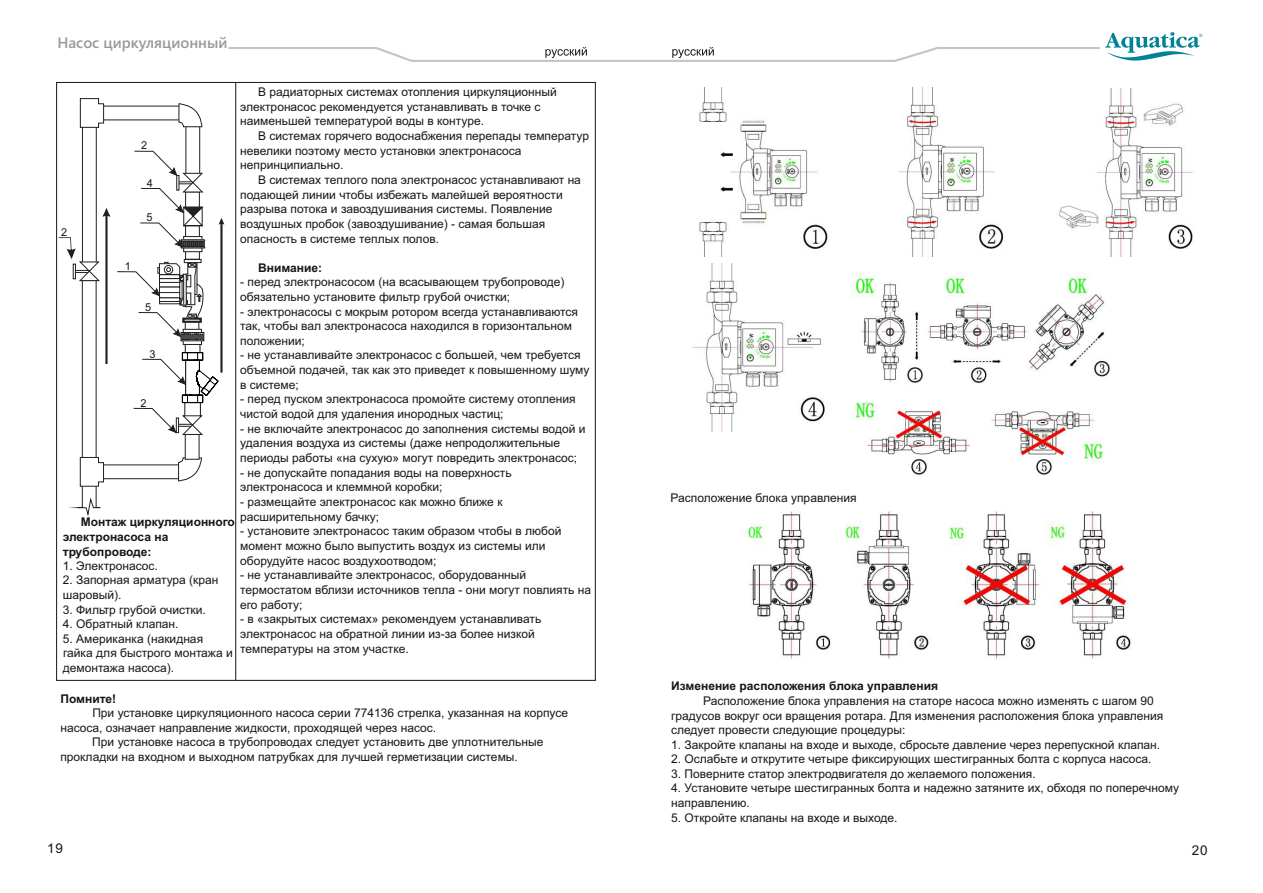
<style>
.page{position:relative;width:1263px;height:893px;background:#fff}
.page>*{position:absolute;margin:0;border:0;box-sizing:border-box;transform-origin:0 0}
.t1{font:600 15px "Segoe UI";color:#989899}
.t2{font:13.5px "Arial";color:#151616}
.t3{font:12px/14.7px "Arial";color:#151616}
.t4{font:700 12px/14.7px "Arial";color:#151616}
.t5{font:10.95px "Arial";color:#151616}
</style>
<div class="page">
<div style="left:101px;top:464px;width:80px;height:15px;border:1px solid #231f20"></div>
<div style="left:82px;top:280px;width:14px;height:180px;border:1px solid #231f20"></div>
<svg style="left:68px;top:457px;width:36px;height:60px"></svg>
<svg style="left:178px;top:457px;width:24px;height:25px"></svg>
<div style="left:185px;top:411px;width:14px;height:48px;background:#fff"></div>
<div style="left:185px;top:434px;width:14px;height:26px;border:1px solid #231f20"></div>
<div style="left:82px;top:124px;width:15px;height:140px;border:1px solid #231f20"></div>
<div style="left:185px;top:192px;width:15px;height:68px;border:1px solid #231f20"></div>
<svg style="left:185px;top:248px;width:15px;height:2px"></svg>
<div style="left:183px;top:236px;width:19px;height:16px;border:1px solid #231f20"></div>
<div style="left:181px;top:239px;width:24px;height:9px;border:1px solid #231f20"></div>
<div style="left:185px;top:125px;width:15px;height:50px;border:1px solid #231f20"></div>
<svg style="left:178px;top:103px;width:25px;height:24px"></svg>
<svg style="left:80px;top:98px;width:24px;height:30px"></svg>
<div style="left:184px;top:259px;width:17px;height:4px;border:1px solid #231f20"></div>
<hr style="left:105px;top:213px;width:3px;height:151px;background:#231f20">
<svg style="left:102px;top:208px;width:9px;height:10px"></svg>
<svg style="left:59px;top:237px;width:41px;height:44px"></svg>
<svg style="left:134px;top:150px;width:70px;height:98px"></svg>
<hr style="left:220px;top:221px;width:3px;height:152px;background:#231f20">
<svg style="left:219px;top:218px;width:5px;height:7px"></svg>
<hr style="left:235px;top:83px;width:1px;height:598px;background:#151616">
<img style="left:699px;top:88px;width:129px;height:168px">
<img style="left:898px;top:88px;width:105px;height:168px">
<img style="left:1059px;top:88px;width:135px;height:168px">
<img style="left:693px;top:263px;width:132px;height:168px">
<img style="left:851px;top:272px;width:259px;height:204px">
<img style="left:742px;top:511px;width:390px;height:148px">
<svg style="left:228px;top:32px;width:974px;height:30px"></svg>
<svg style="left:117px;top:261px;width:102px;height:174px"></svg>
<p class="t1" style="left:57px;top:37px;width:172px">Насос циркуляционный</p>
<p class="t3" style="left:240px;top:85px;width:318px;text-indent:18px">В радиаторных системах отопления циркуляционный электронасос рекомендуется устанавливать в точке с наименьшей температурой воды в контуре.</p>
<p class="t3" style="left:240px;top:129px;width:350px;text-indent:18px">В системах горячего водоснабжения перепады температур невелики поэтому место установки электронасоса непринципиально.</p>
<p class="t3" style="left:240px;top:173px;width:342px;text-indent:18px">В системах теплого пола электронасос устанавливают на подающей линии чтобы избежать малейшей вероятности разрыва потока и завоздушивания системы. Появление воздушных пробок (завоздушивание) - самая большая опасность в системе теплых полов.</p>
<p class="t4" style="left:258px;top:261px;width:65px">Внимание:</p>
<p class="t3" style="left:240px;top:276px;width:326px">- перед электронасосом (на всасывающем трубопроводе) обязательно установите фильтр грубой очистки;</p>
<p class="t3" style="left:240px;top:305px;width:339px">- электронасосы с мокрым ротором всегда устанавливаются так, чтобы вал электронасоса находился в горизонтальном положении;</p>
<p class="t3" style="left:240px;top:349px;width:351px">- не устанавливайте электронасос с большей, чем требуется объемной подачей, так как это приведет к повышенному шуму в системе;</p>
<p class="t3" style="left:240px;top:393px;width:337px">- перед пуском электронасоса промойте систему отопления чистой водой для удаления инородных частиц;</p>
<p class="t3" style="left:240px;top:422px;width:347px">- не включайте электронасос до заполнения системы водой и удаления воздуха из системы (даже непродолжительные периоды работы «на сухую» могут повредить электронасос;</p>
<p class="t3" style="left:240px;top:466px;width:273px">- не допускайте попадания воды на поверхность электронасоса и клеммной коробки;</p>
<p class="t3" style="left:240px;top:495px;width:264px">- размещайте электронасос как можно ближе к расширительному бачку;</p>
<p class="t3" style="left:240px;top:525px;width:323px">- установите электронасос таким образом чтобы в любой момент можно было выпустить воздух из системы или оборудуйте насос воздухоотводом;</p>
<p class="t3" style="left:240px;top:569px;width:352px">- не устанавливайте электронасос, оборудованный термостатом вблизи источников тепла - они могут повлиять на его работу;</p>
<p class="t3" style="left:240px;top:613px;width:303px">- в «закрытых системах» рекомендуем устанавливать электронасос на обратной линии из-за более низкой температуры на этом участке.</p>
<p class="t5" style="left:141px;top:141px;width:8px">2</p>
<p class="t5" style="left:147px;top:179px;width:8px">4</p>
<p class="t5" style="left:146px;top:213px;width:8px">5</p>
<p class="t5" style="left:61px;top:228px;width:8px">2</p>
<p class="t5" style="left:125px;top:262px;width:8px">1</p>
<p class="t5" style="left:145px;top:303px;width:8px">5</p>
<p class="t5" style="left:150px;top:350px;width:8px">3</p>
<p class="t5" style="left:140px;top:399px;width:8px">2</p>
<p class="t4" style="left:63px;top:516px;width:174px;text-indent:18px">Монтаж циркуляционного электронасоса на трубопроводе:</p>
<p class="t3" style="left:63px;top:559px;width:96px">1. Электронасос.</p>
<p class="t3" style="left:63px;top:574px;width:157px">2. Запорная арматура (кран шаровый).</p>
<p class="t3" style="left:63px;top:603px;width:145px">3. Фильтр грубой очистки.</p>
<p class="t3" style="left:63px;top:618px;width:117px">4. Обратный клапан.</p>
<p class="t3" style="left:63px;top:632px;width:171px">5. Американка (накидная гайка для быстрого монтажа и демонтажа насоса).</p>
<p class="t4" style="left:60px;top:692px;width:57px">Помните!</p>
<p class="t3" style="left:92px;top:707px;width:477px">При установке циркуляционного насоса серии 774136 стрелка, указанная на корпусе</p>
<p class="t3" style="left:60px;top:721px;width:377px">насоса, означает направление жидкости, проходящей через насос.</p>
<p class="t3" style="left:92px;top:736px;width:453px">При установке насоса в трубопроводах следует установить две уплотнительные</p>
<p class="t3" style="left:60px;top:751px;width:459px">прокладки на входном и выходном патрубках для лучшей герметизации системы.</p>
<p class="t3" style="left:670px;top:492px;width:188px">Расположение блока управления</p>
<p class="t4" style="left:671px;top:680px;width:268px">Изменение расположения блока управления</p>
<p class="t3" style="left:671px;top:694px;width:494px;text-indent:32px">Расположение блока управления на статоре насоса можно изменять с шагом 90 градусов вокруг оси вращения ротара. Для изменения расположения блока управления следует провести следующие процедуры:</p>
<p class="t3" style="left:671px;top:738px;width:490px">1. Закройте клапаны на входе и выходе, сбросьте давление через перепускной клапан.</p>
<p class="t3" style="left:671px;top:753px;width:482px">2. Ослабьте и открутите четыре фиксирующих шестигранных болта с корпуса насоса.</p>
<p class="t3" style="left:671px;top:767px;width:366px">3. Поверните статор электродвигателя до желаемого положения.</p>
<p class="t3" style="left:671px;top:782px;width:509px">4. Установите четыре шестигранных болта и надежно затяните их, обходя по поперечному направлению.</p>
<p class="t3" style="left:671px;top:811px;width:228px">5. Откройте клапаны на входе и выходе.</p>
<p class="t2" style="left:47px;top:843px;width:17px">19</p>
<p class="t2" style="left:1192px;top:845px;width:17px">20</p>
</div>
